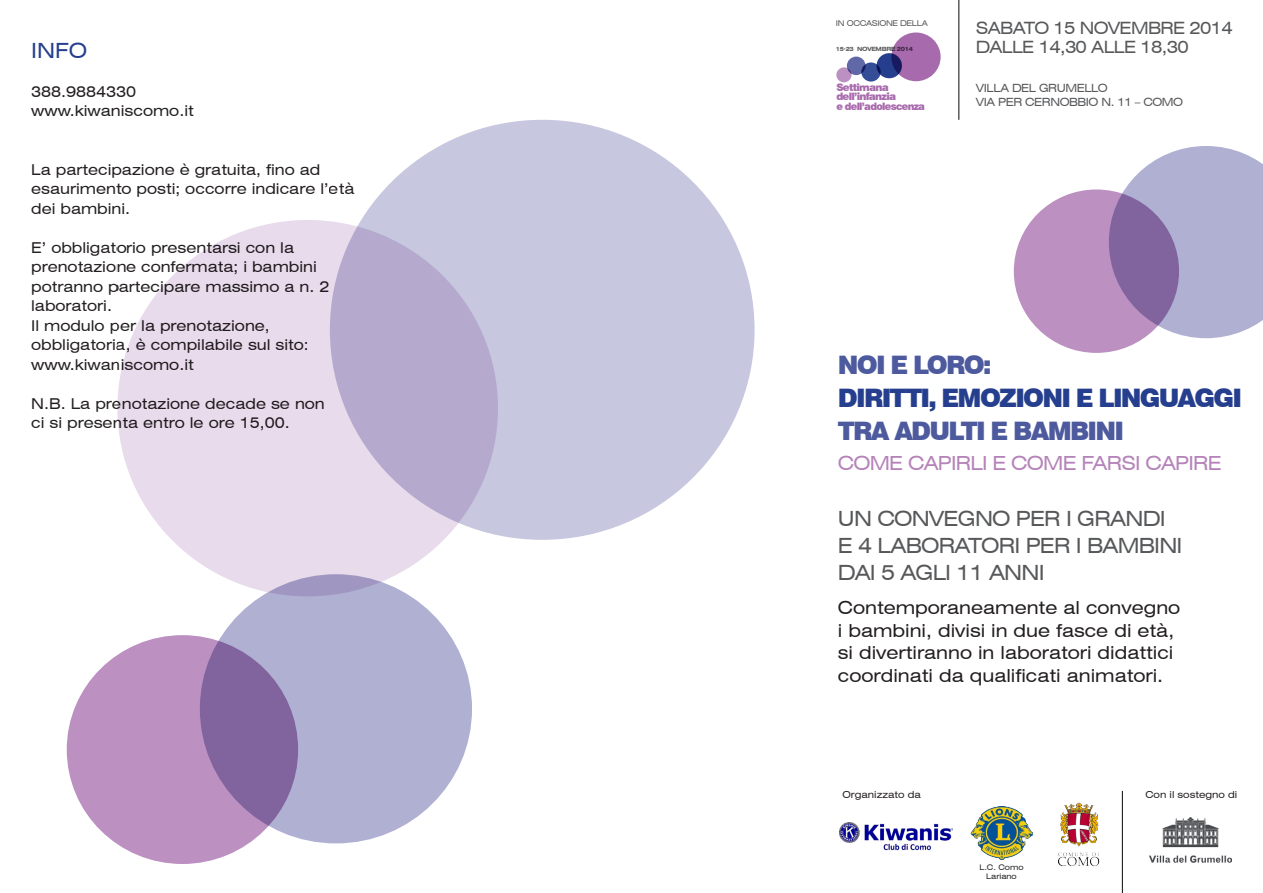
<style>
.page{position:relative;width:1263px;height:893px;background:#fff}
.page>*{position:absolute;margin:0;border:0;box-sizing:border-box;transform-origin:0 0}
.t1{font:900 25.5px "Swiss 721 BT";letter-spacing:-.07em;color:#4d5a9e}
.t2{font:900 25.5px "Swiss 721 BT";letter-spacing:-.07em;color:#253f8e}
.t3{font:expanded 21px "Swiss 721 BT";letter-spacing:-.04em;color:#57585a}
.t4{font:expanded 21px "Swiss 721 BT";color:#253f8e}
.t5{font:expanded 19.5px "Swiss 721 BT";letter-spacing:-.04em;color:#b583b9}
.t6{font:expanded 18px "Swiss 721 BT";color:#231f20}
.t7{font:expanded 16.95px "Swiss 721 BT";letter-spacing:-.04em;color:#57585a}
.t8{font:expanded 15px/19.5px "Swiss 721 BT";color:#231f20}
.t9{font:expanded 11.4px "Swiss 721 BT";letter-spacing:-.04em;color:#57585a}
.t10{font:900 10.2px "Swiss 721 BT";letter-spacing:-.07em;color:#a76aac}
.t11{font:900 10.2px "Swiss 721 BT";letter-spacing:-.07em;color:#a76aac;scale:.96 1}
.t12{font:expanded 9.6px "Swiss 721 BT";color:#231f20}
.t13{font:expanded 7.95px "Swiss 721 BT";letter-spacing:-.04em;color:#57585a}
.t14{font:expanded 7.65px "Swiss 721 BT";color:#231f20}
.t15{font:700 expanded 5.85px "Swiss 721 BT";letter-spacing:-.05em;color:#57585a}
</style>
<div class="page">
<div style="left:836px;top:67px;width:15px;height:15px;background:#bc90c1;border-radius:50%"></div>
<div style="left:847px;top:57px;width:18px;height:18px;background:#6168a7;border-radius:50%"></div>
<svg style="left:861px;top:62px;width:20px;height:20px"></svg>
<div style="left:876px;top:53px;width:26px;height:25px;background:#253f8e;border-radius:50%"></div>
<div style="left:891px;top:33px;width:50px;height:48px;background:#a76aac;border-radius:50%"></div>
<div style="left:1014px;top:189px;width:165px;height:164px;background:#bc90c1;border-radius:50%"></div>
<svg style="left:1109px;top:146px;width:154px;height:192px"></svg>
<img style="left:839px;top:822px;width:114px;height:29px">
<img style="left:1149px;top:817px;width:82px;height:46px">
<img style="left:970px;top:807px;width:64px;height:53px">
<img style="left:1058px;top:802px;width:42px;height:64px">
<hr style="left:1122px;top:791px;width:1px;height:102px;background:#0c0806">
<hr style="left:958px;top:0;width:1px;height:120px;background:#0c0806">
<div style="left:67px;top:635px;width:231px;height:229px;background:#bc90c1;border-radius:50%"></div>
<svg style="left:200px;top:574px;width:272px;height:269px;fill:#afb0d2"></svg>
<div style="left:117px;top:220px;width:381px;height:376px;background:#e8dbeb;border-radius:50%"></div>
<svg style="left:330px;top:120px;width:424px;height:420px;fill:#c7c7e0"></svg>
<p class="t4" style="left:31px;top:38px;width:57px">INFO</p>
<p class="t8" style="left:31px;top:82px;width:107px">388.9884330</p>
<p class="t8" style="left:31px;top:101px;width:164px">www.kiwaniscomo.it</p>
<p class="t8" style="left:31px;top:160px;width:325px">La partecipazione è gratuita, fino ad esaurimento posti; occorre indicare l’età dei bambini.</p>
<p class="t8" style="left:31px;top:238px;width:300px">E’ obbligatorio presentarsi con la prenotazione confermata; i bambini potranno partecipare massimo a n. 2 laboratori.</p>
<p class="t8" style="left:31px;top:316px;width:279px">Il modulo per la prenotazione, obbligatoria, è compilabile sul sito:</p>
<p class="t8" style="left:31px;top:355px;width:164px">www.kiwaniscomo.it</p>
<p class="t8" style="left:31px;top:394px;width:295px">N.B. La prenotazione decade se non</p>
<p class="t8" style="left:31px;top:413px;width:260px">ci si presenta entro le ore 15,00.</p>
<p class="t13" style="left:836px;top:18px;width:93px">IN OCCASIONE DELLA</p>
<p class="t15" style="left:836px;top:45px;width:79px">15·23 NOVEMBRE 2014</p>
<p class="t10" style="left:836px;top:81px;width:54px">Settimana</p>
<p class="t10" style="left:836px;top:91px;width:61px">dell’infanzia</p>
<p class="t11" style="left:836px;top:100px;width:94px">e dell’adolescenza</p>
<p class="t7" style="left:976px;top:18px;width:258px">SABATO 15 NOVEMBRE 2014</p>
<p class="t7" style="left:976px;top:37px;width:214px">DALLE 14,30 ALLE 18,30</p>
<p class="t9" style="left:976px;top:81px;width:133px">VILLA DEL GRUMELLO</p>
<p class="t9" style="left:976px;top:95px;width:209px">VIA PER CERNOBBIO N. 11 – COMO</p>
<p class="t1" style="left:838px;top:350px;width:155px">NOI E LORO:</p>
<p class="t2" style="left:838px;top:383px;width:406px">DIRITTI, EMOZIONI E LINGUAGGI</p>
<p class="t1" style="left:838px;top:416px;width:288px">TRA ADULTI E BAMBINI</p>
<p class="t5" style="left:838px;top:451px;width:385px">COME CAPIRLI E COME FARSI CAPIRE</p>
<p class="t3" style="left:838px;top:506px;width:329px">UN CONVEGNO PER I GRANDI</p>
<p class="t3" style="left:838px;top:533px;width:346px">E 4 LABORATORI PER I BAMBINI</p>
<p class="t3" style="left:838px;top:560px;width:208px">DAI 5 AGLI 11 ANNI</p>
<p class="t6" style="left:838px;top:597px;width:344px">Contemporaneamente al convegno</p>
<p class="t6" style="left:838px;top:619px;width:338px">i bambini, divisi in due fasce di età,</p>
<p class="t6" style="left:838px;top:642px;width:337px">si divertiranno in laboratori didattici</p>
<p class="t6" style="left:838px;top:664px;width:327px">coordinati da qualificati animatori.</p>
<p class="t12" style="left:842px;top:789px;width:80px">Organizzato da</p>
<p class="t12" style="left:1145px;top:789px;width:93px">Con il sostegno di</p>
<p class="t14" style="left:979px;top:863px;width:46px">L.C. Como</p>
<p class="t14" style="left:986px;top:872px;width:32px">Lariano</p>
</div>
